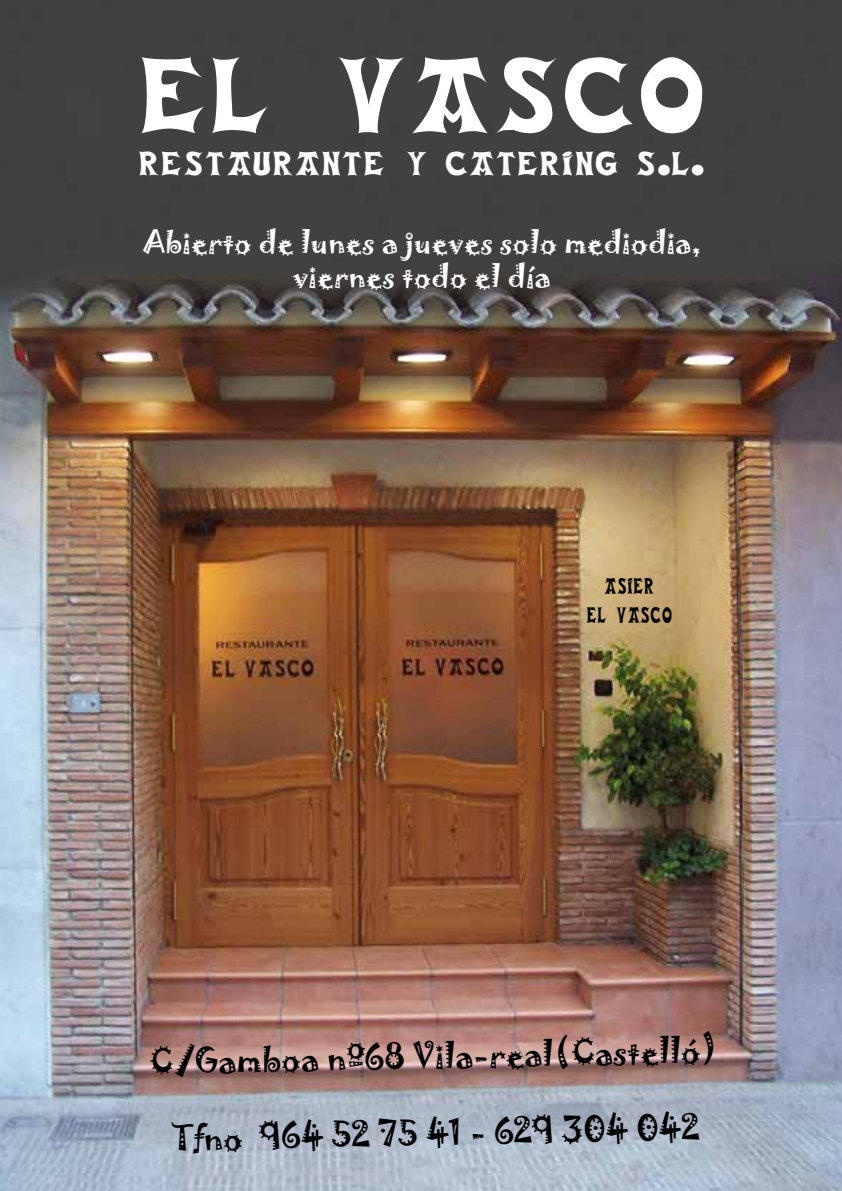
<style>
.page{position:relative;width:842px;height:1191px;background:#fff}
.page>*{position:absolute;margin:0;border:0;box-sizing:border-box;transform-origin:0 0}
.t1{font:114px "Vasca Berria TT Regular";color:#fff}
.t2{font:36px "Vasca Berria TT Regular";color:#fff}
.t3{font:32px "Jokerman";color:#000}
.t4{font:28.4px/34px "Jokerman";color:#fff;text-align:center}
.t5{font:24px/28.8px "Vasca Berria TT Regular";color:#000;text-align:center;scale:.71 1}
</style>
<div class="page">
<img style="left:0;top:0;width:842px;height:1191px">
<h1 class="t1" style="left:137px;top:32px;width:570px">EL VASCO</h1>
<p class="t2" style="left:138px;top:144px;width:568px">RESTAURANTE Y CATERING S.L.</p>
<p class="t4" style="left:143px;top:225px;width:559px">Abierto de lunes a jueves solo mediodia, viernes todo el día</p>
<p class="t5" style="left:587px;top:573px;width:122px">ASIER<br>EL VASCO</p>
<p class="t3" style="left:149px;top:1037px;width:571px;rotate:-1deg">C/Gamboa nº68 Vila-real(Castelló)</p>
<p class="t3" style="left:172px;top:1114px;width:529px;rotate:-1deg">Tfno 964 52 75 41 - 629 304 042</p>
</div>
